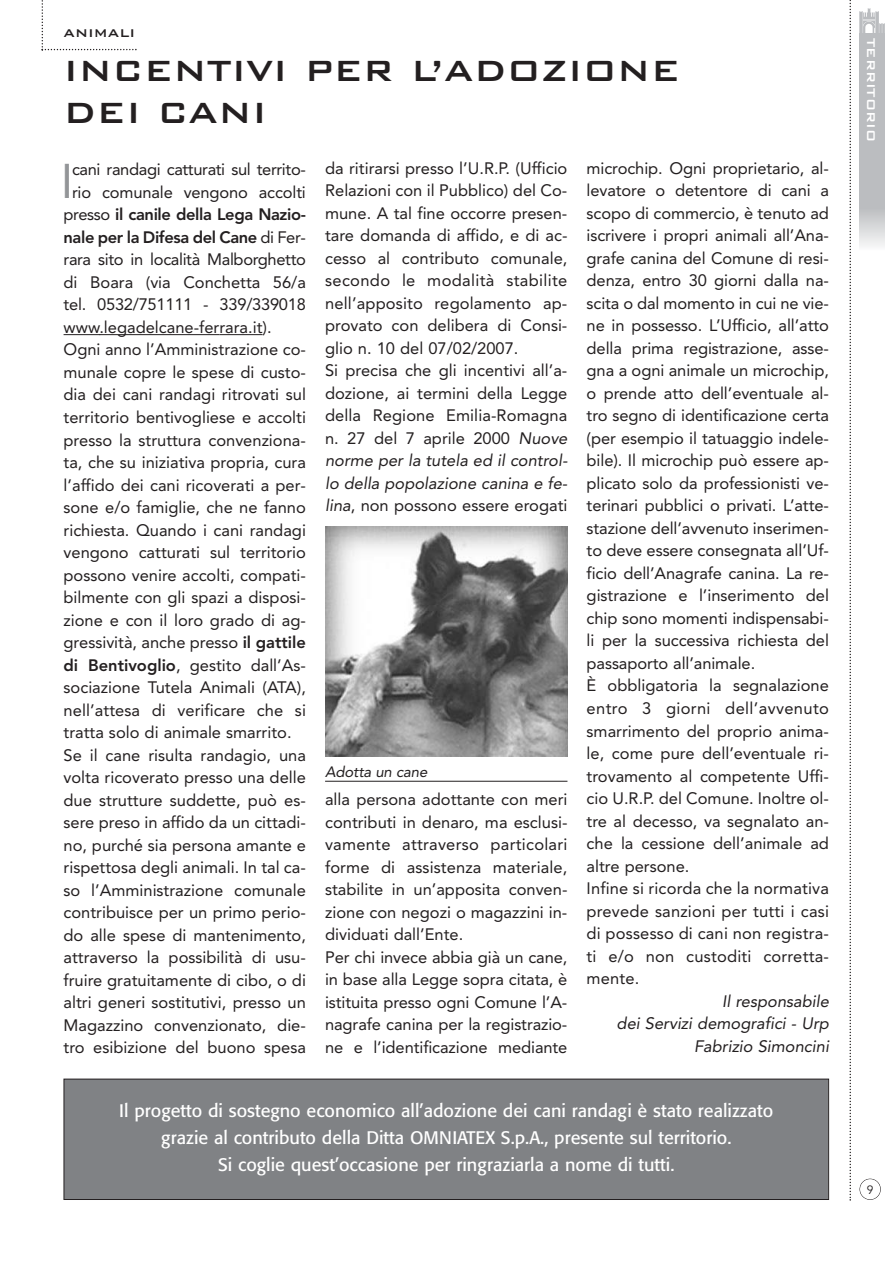
<style>
.page{position:relative;width:893px;height:1263px;background:#fff}
.page>*{position:absolute;margin:0;border:0;box-sizing:border-box;transform-origin:0 0}
.t1{font:48.3px "Avenir";color:#939598}
.t2{font:500 39px/42px "Bank Gothic BT";color:#231f20}
.t3{font:18px/27px "Formata";color:#fff;text-align:center}
.t4{font:16.5px/22.5px "Avenir";color:#231f20}
.t5{font:16.5px "Avenir";letter-spacing:-.02em;color:#231f20}
.t6{font:800 16.5px "Avenir";letter-spacing:-.025em;color:#231f20}
.t7{font:16.5px "Avenir";letter-spacing:.02em;color:#231f20}
.t8{font:15px "Avenir";color:#231f20}
.t9{font:500 15px "Bank Gothic BT";color:#fff}
.t10{font:500 15px "Bank Gothic BT";color:#231f20}
.t11{font:12px "Avenir";color:#231f20}
.s1{font-weight:400}
.s2{font-weight:800}
</style>
<div class="page">
<svg style="left:849px;top:1px;width:2px;height:1199px"></svg>
<div style="left:859px;top:1178px;width:22px;height:22px;border:1px solid #231f20;border-radius:50%"></div>
<div style="left:859px;top:33px;width:26px;height:175px;background:#bbbdc0"></div>
<div style="left:859px;top:208px;width:26px;height:42px;background:linear-gradient(to bottom,#bcbec0,#f8f8f9)"></div>
<svg style="left:859px;top:9px;width:26px;height:24px"></svg>
<svg style="left:42px;top:1px;width:95px;height:50px"></svg>
<hr style="left:64px;top:334px;width:36px;height:1px;background:#231f20">
<hr style="left:99px;top:334px;width:120px;height:1px;background:#231f20">
<hr style="left:219px;top:334px;width:44px;height:1px;background:#231f20">
<div style="left:64px;top:1079px;width:764px;height:120px;background:#808285"></div>
<div style="left:64px;top:1079px;width:765px;height:121px;border:1px solid #231f20"></div>
<img style="left:325px;top:526px;width:242px;height:230px">
<hr style="left:325px;top:781px;width:242px;height:1px;background:#231f20">
<p class="t10" style="left:64px;top:23px;width:73px">ANIMALI</p>
<h2 class="t2" style="left:64px;top:46px;width:618px">INCENTIVI PER L’ADOZIONE<br>DEI CANI</h2>
<h1 class="t1" style="left:61px;top:161px;width:14px">I</h1>
<p class="t5" style="left:72px;top:163px;width:235px">cani randagi catturati sul territo-</p>
<p class="t4" style="left:72px;top:182px;width:235px">rio comunale vengono accolti</p>
<p class="t6" style="left:64px;top:208px;width:244px"><span class="s1">presso</span> il canile della Lega Nazio-</p>
<p class="t6" style="left:64px;top:230px;width:244px">nale per la Difesa del Cane <span class="s1">di Fer-</span></p>
<p class="t5" style="left:64px;top:253px;width:244px">rara sito in località Malborghetto</p>
<p class="t4" style="left:64px;top:272px;width:244px">di Boara (via Conchetta 56/a</p>
<p class="t4" style="left:64px;top:295px;width:244px">tel. 0532/751111 - 339/339018</p>
<p class="t4" style="left:64px;top:317px;width:210px">www.legadelcane-ferrara.it).</p>
<p class="t4" style="left:64px;top:340px;width:244px">Ogni anno l’Amministrazione co-</p>
<p class="t4" style="left:64px;top:362px;width:244px">munale copre le spese di custo-</p>
<p class="t4" style="left:64px;top:385px;width:244px">dia dei cani randagi ritrovati sul</p>
<p class="t4" style="left:64px;top:407px;width:244px">territorio bentivogliese e accolti</p>
<p class="t4" style="left:64px;top:430px;width:244px">presso la struttura convenziona-</p>
<p class="t4" style="left:64px;top:452px;width:244px">ta, che su iniziativa propria, cura</p>
<p class="t4" style="left:64px;top:475px;width:244px">l’affido dei cani ricoverati a per-</p>
<p class="t4" style="left:64px;top:497px;width:244px">sone e/o famiglie, che ne fanno</p>
<p class="t4" style="left:64px;top:520px;width:244px">richiesta. Quando i cani randagi</p>
<p class="t4" style="left:64px;top:542px;width:244px">vengono catturati sul territorio</p>
<p class="t4" style="left:64px;top:565px;width:244px">possono venire accolti, compati-</p>
<p class="t4" style="left:64px;top:587px;width:244px">bilmente con gli spazi a disposi-</p>
<p class="t4" style="left:64px;top:610px;width:244px">zione e con il loro grado di ag-</p>
<p class="t4" style="left:64px;top:632px;width:244px">gressività, anche presso <span class="s2">il gattile</span></p>
<p class="t4" style="left:64px;top:655px;width:244px"><span class="s2">di Bentivoglio</span>, gestito dall’As-</p>
<p class="t4" style="left:64px;top:677px;width:244px">sociazione Tutela Animali (ATA),</p>
<p class="t4" style="left:64px;top:700px;width:244px">nell’attesa di verificare che si</p>
<p class="t4" style="left:64px;top:722px;width:229px">tratta solo di animale smarrito.</p>
<p class="t4" style="left:64px;top:745px;width:244px">Se il cane risulta randagio, una</p>
<p class="t4" style="left:64px;top:767px;width:244px">volta ricoverato presso una delle</p>
<p class="t4" style="left:64px;top:790px;width:244px">due strutture suddette, può es-</p>
<p class="t4" style="left:64px;top:812px;width:244px">sere preso in affido da un cittadi-</p>
<p class="t4" style="left:64px;top:835px;width:244px">no, purché sia persona amante e</p>
<p class="t4" style="left:64px;top:857px;width:244px">rispettosa degli animali. In tal ca-</p>
<p class="t4" style="left:64px;top:880px;width:244px">so l’Amministrazione comunale</p>
<p class="t4" style="left:64px;top:902px;width:244px">contribuisce per un primo perio-</p>
<p class="t4" style="left:64px;top:925px;width:244px">do alle spese di mantenimento,</p>
<p class="t4" style="left:64px;top:947px;width:244px">attraverso la possibilità di usu-</p>
<p class="t4" style="left:64px;top:970px;width:244px">fruire gratuitamente di cibo, o di</p>
<p class="t4" style="left:64px;top:992px;width:244px">altri generi sostitutivi, presso un</p>
<p class="t4" style="left:64px;top:1015px;width:244px">Magazzino convenzionato, die-</p>
<p class="t4" style="left:64px;top:1037px;width:244px">tro esibizione del buono spesa</p>
<p class="t4" style="left:325px;top:158px;width:246px">da ritirarsi presso l’U.R.P. (Ufficio<br>Relazioni con il Pubblico) del Co&shy;mune. A tal fine occorre presen&shy;tare domanda di affido, e di ac&shy;cesso al contributo comunale, secondo le modalità stabilite nell’apposito regolamento ap&shy;provato con delibera di Consi&shy;glio n. 10 del 07/02/2007.<br>Si precisa che gli incentivi all’a&shy;dozione, ai termini della Legge della Regione Emilia-Romagna n. 27 del 7 aprile 2000 Nuove norme per la tutela ed il control&shy;lo della popolazione canina e fe&shy;lina, non possono essere erogati</p>
<p class="t8" style="left:325px;top:765px;width:106px">Adotta un cane</p>
<p class="t4" style="left:325px;top:790px;width:244px">alla persona adottante con meri contributi in denaro, ma esclusi&shy;vamente attraverso particolari forme di assistenza materiale, stabilite in un’apposita conven&shy;zione con negozi o magazzini in&shy;dividuati dall’Ente.<br>Per chi invece abbia già un cane, in base alla Legge sopra citata, è istituita presso ogni Comune l’A&shy;nagrafe canina per la registrazio&shy;ne e l’identificazione mediante</p>
<p class="t4" style="left:587px;top:158px;width:244px">microchip. Ogni proprietario, al-</p>
<p class="t4" style="left:587px;top:181px;width:244px">levatore o detentore di cani a</p>
<p class="t4" style="left:587px;top:203px;width:244px">scopo di commercio, è tenuto ad</p>
<p class="t4" style="left:587px;top:226px;width:244px">iscrivere i propri animali all’Ana-</p>
<p class="t4" style="left:587px;top:248px;width:244px">grafe canina del Comune di resi-</p>
<p class="t4" style="left:587px;top:271px;width:244px">denza, entro 30 giorni dalla na-</p>
<p class="t4" style="left:587px;top:293px;width:244px">scita o dal momento in cui ne vie-</p>
<p class="t4" style="left:587px;top:316px;width:244px">ne in possesso. L’Ufficio, all’atto</p>
<p class="t4" style="left:587px;top:338px;width:244px">della prima registrazione, asse-</p>
<p class="t4" style="left:587px;top:361px;width:244px">gna a ogni animale un microchip,</p>
<p class="t4" style="left:587px;top:383px;width:244px">o prende atto dell’eventuale al-</p>
<p class="t4" style="left:587px;top:406px;width:244px">tro segno di identificazione certa</p>
<p class="t4" style="left:587px;top:428px;width:244px">(per esempio il tatuaggio indele-</p>
<p class="t4" style="left:587px;top:451px;width:244px">bile). Il microchip può essere ap-</p>
<p class="t4" style="left:587px;top:473px;width:244px">plicato solo da professionisti ve-</p>
<p class="t4" style="left:587px;top:496px;width:244px">terinari pubblici o privati. L’atte-</p>
<p class="t4" style="left:587px;top:518px;width:244px">stazione dell’avvenuto inserimen-</p>
<p class="t4" style="left:587px;top:541px;width:244px">to deve essere consegnata all’Uf-</p>
<p class="t4" style="left:587px;top:563px;width:244px">ficio dell’Anagrafe canina. La re-</p>
<p class="t4" style="left:587px;top:586px;width:244px">gistrazione e l’inserimento del</p>
<p class="t4" style="left:587px;top:608px;width:244px">chip sono momenti indispensabi-</p>
<p class="t4" style="left:587px;top:631px;width:244px">li per la successiva richiesta del</p>
<p class="t4" style="left:587px;top:653px;width:170px">passaporto all’animale.</p>
<p class="t4" style="left:587px;top:676px;width:244px">È obbligatoria la segnalazione</p>
<p class="t7" style="left:587px;top:701px;width:244px">entro 3 giorni dell’avvenuto</p>
<p class="t4" style="left:587px;top:721px;width:244px">smarrimento del proprio anima-</p>
<p class="t4" style="left:587px;top:743px;width:244px">le, come pure dell’eventuale ri-</p>
<p class="t4" style="left:587px;top:766px;width:244px">trovamento al competente Uffi-</p>
<p class="t4" style="left:587px;top:788px;width:244px">cio U.R.P. del Comune. Inoltre ol-</p>
<p class="t4" style="left:587px;top:811px;width:244px">tre al decesso, va segnalato an-</p>
<p class="t4" style="left:587px;top:833px;width:244px">che la cessione dell’animale ad</p>
<p class="t4" style="left:587px;top:856px;width:104px">altre persone.</p>
<p class="t4" style="left:587px;top:878px;width:244px">Infine si ricorda che la normativa</p>
<p class="t4" style="left:587px;top:901px;width:244px">prevede sanzioni per tutti i casi</p>
<p class="t4" style="left:587px;top:923px;width:244px">di possesso di cani non registra-</p>
<p class="t4" style="left:587px;top:946px;width:244px">ti e/o non custoditi corretta-</p>
<p class="t4" style="left:587px;top:968px;width:54px">mente.</p>
<p class="t4" style="left:722px;top:991px;width:111px">Il responsabile</p>
<p class="t4" style="left:617px;top:1013px;width:216px">dei Servizi demografici - Urp</p>
<p class="t4" style="left:694px;top:1036px;width:139px">Fabrizio Simoncini</p>
<p class="t3" style="left:119px;top:1099px;width:655px">Il progetto di sostegno economico all’adozione dei cani randagi è stato realizzato grazie al contributo della Ditta OMNIATEX S.p.A., presente sul territorio.<br>Si coglie quest’occasione per ringraziarla a nome di tutti.</p>
<p class="t9" style="left:881px;top:38px;width:106px;rotate:90deg">TERRITORIO</p>
<p class="t11" style="left:867px;top:1185px;width:8px">9</p>
</div>
